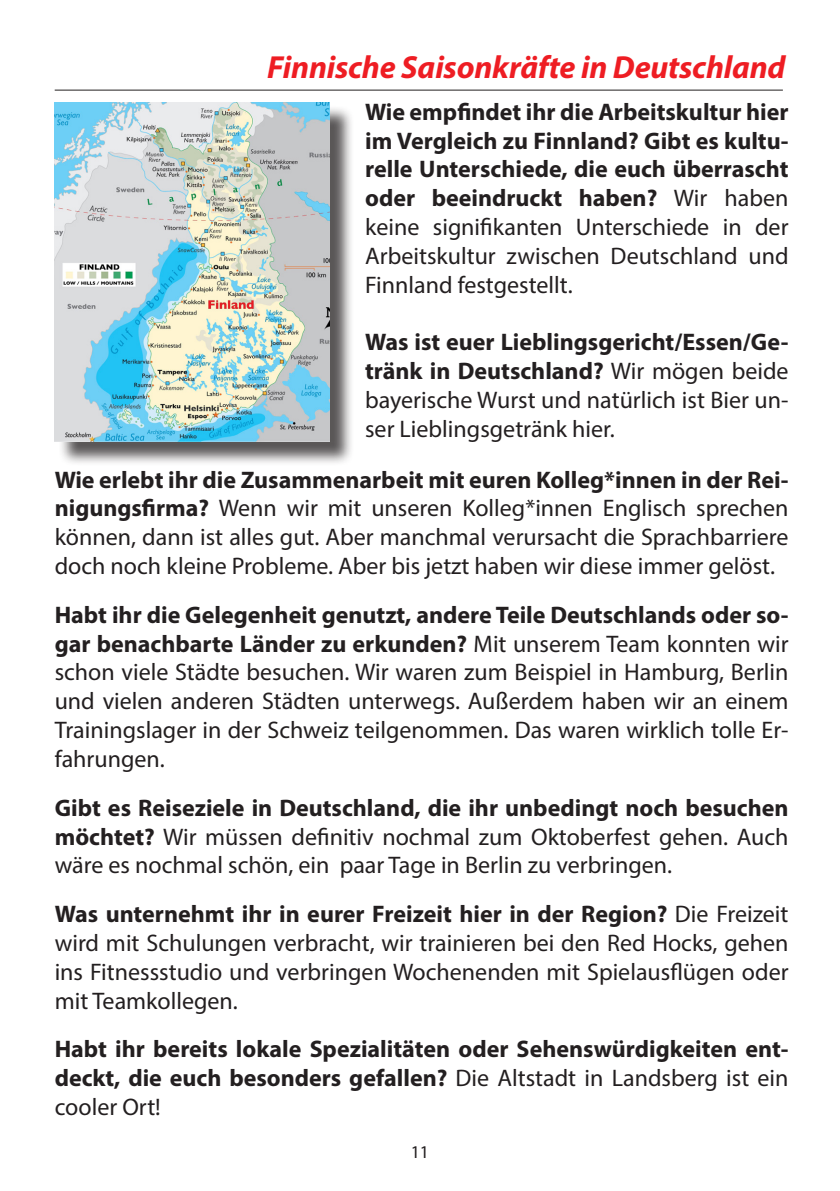
<style>
.page{position:relative;width:840px;height:1191px;background:#fff}
.page>*{position:absolute;margin:0;border:0;box-sizing:border-box;transform-origin:0 0}
.Überschrift{font:italic 700 32px "Myriad Pro";letter-spacing:-.005em;color:#ee1d23}
.Fließtext{font:24px/28.8px "Myriad Pro";color:#231f20;text-align:justify}
.Fließtext-2{font:700 24px/28.8px "Myriad Pro";color:#231f20;text-align:justify}
.t1{font:18px "Myriad Pro";color:#231f20}
.s1{font-weight:400}
.s2{font-weight:700}
</style>
<div class="page">
<hr style="left:55px;top:90px;width:727px;height:1px;background:#231f20">
<div style="left:58px;top:105px;width:296px;height:361px;background:#231f20;opacity:.75"></div>
<img style="left:55px;top:102px;width:274px;height:339px">
<p class="Überschrift" style="left:267px;top:46px;width:519px">Finnische Saisonkräfte in Deutschland</p>
<p class="Fließtext-2" style="left:365px;top:96px;width:424px">Wie empfindet ihr die Arbeitskultur hier im Vergleich zu Finnland? Gibt es kultu&shy;relle Unterschiede, die euch überrascht oder beeindruckt haben? <span class="s1">Wir haben keine signifikanten Unterschiede in der Arbeitskultur zwischen Deutschland und Finnland festgestellt.</span></p>
<p class="Fließtext" style="left:365px;top:327px;width:424px"><span class="s2">Was ist euer Lieblingsgericht/Essen/Ge&shy;tränk in Deutschland?</span> Wir mögen beide bayerische Wurst und natürlich ist Bier un&shy;ser Lieblingsgetränk hier.</p>
<p class="Fließtext" style="left:55px;top:465px;width:735px"><span class="s2">Wie erlebt ihr die Zusammenarbeit mit euren Kolleg*innen in der Rei&shy;nigungsfirma?</span> Wenn wir mit unseren Kolleg*innen Englisch sprechen können, dann ist alles gut. Aber manchmal verursacht die Sprachbarriere doch noch kleine Probleme. Aber bis jetzt haben wir diese immer gelöst.</p>
<p class="Fließtext" style="left:55px;top:600px;width:735px"><span class="s2">Habt ihr die Gelegenheit genutzt, andere Teile Deutschlands oder so&shy;gar benachbarte Länder zu erkunden?</span> Mit unserem Team konnten wir schon viele Städte besuchen. Wir waren zum Beispiel in Hamburg, Berlin und vielen anderen Städten unterwegs. Außerdem haben wir an einem Trainingslager in der Schweiz teilgenommen. Das waren wirklich tolle Er&shy;fahrungen.</p>
<p class="Fließtext" style="left:55px;top:793px;width:735px"><span class="s2">Gibt es Reiseziele in Deutschland, die ihr unbedingt noch besuchen möchtet?</span> Wir müssen definitiv nochmal zum Oktoberfest gehen. Auch wäre es nochmal schön, ein paar Tage in Berlin zu verbringen.</p>
<p class="Fließtext" style="left:55px;top:899px;width:735px"><span class="s2">Was unternehmt ihr in eurer Freizeit hier in der Region?</span> Die Freizeit wird mit Schulungen verbracht, wir trainieren bei den Red Hocks, gehen ins Fitnessstudio und verbringen Wochenenden mit Spielausflügen oder mit Teamkollegen.</p>
<p class="Fließtext-2" style="left:55px;top:1034px;width:735px">Habt ihr bereits lokale Spezialitäten oder Sehenswürdigkeiten ent&shy;deckt, die euch besonders gefallen? <span class="s1">Die Altstadt in Landsberg ist ein cooler Ort!</span></p>
<p class="t1" style="left:410px;top:1140px;width:20px">11</p>
</div>
